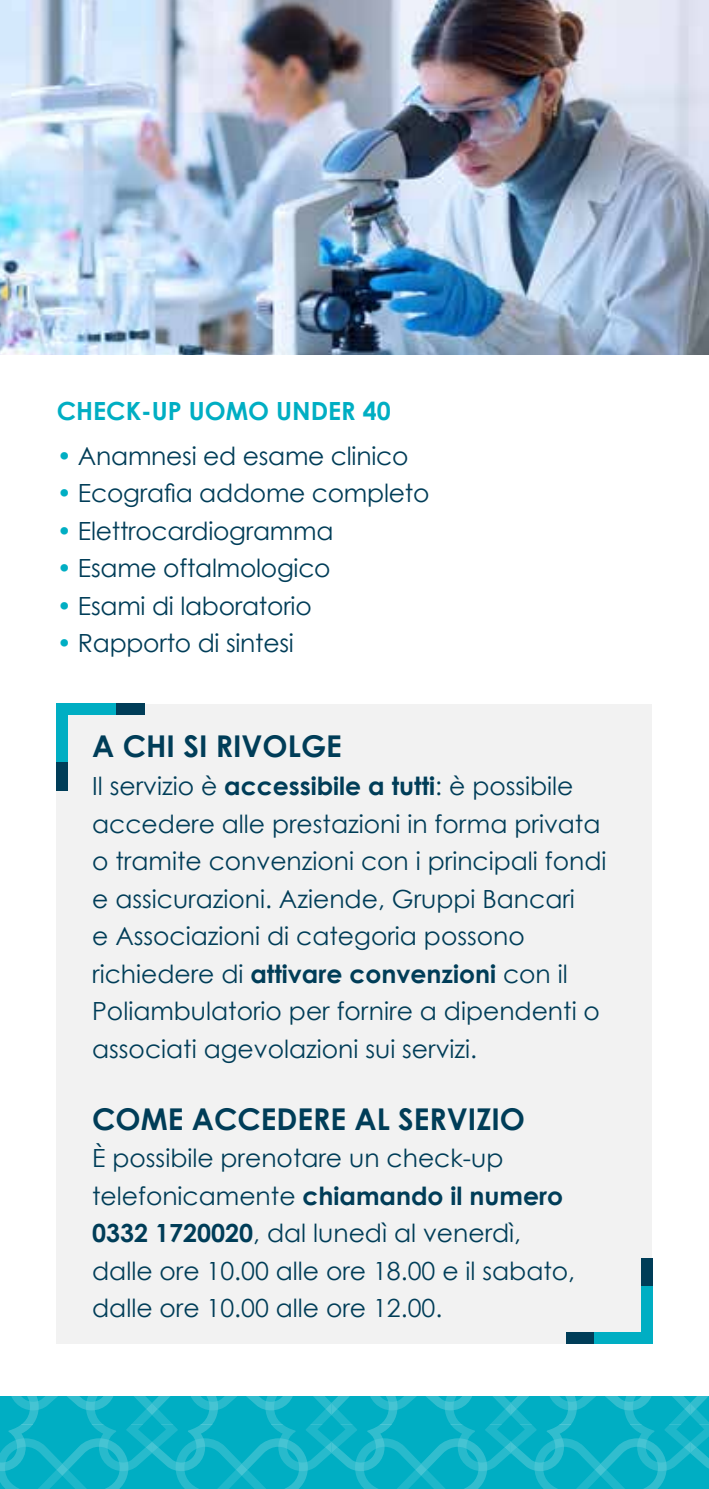
<style>
.page{position:relative;width:709px;height:1489px;background:#fff}
.page>*{position:absolute;margin:0;border:0;box-sizing:border-box;transform-origin:0 0}
.t1{font:700 30px "Century Gothic";color:#003d58}
.t2{font:25px/37.5px "Century Gothic";color:#003d58}
.t3{font:700 25px "Century Gothic";color:#00aec3}
.s1{color:#00aec3}
.s2{font-weight:700}
</style>
<div class="page">
<div style="left:57px;top:703px;width:595px;height:640px;background:#f2f2f2"></div>
<div style="left:57px;top:703px;width:11px;height:73px;background:#00aec3"></div>
<div style="left:57px;top:703px;width:70px;height:12px;background:#00aec3"></div>
<div style="left:117px;top:703px;width:28px;height:12px;background:#003d58"></div>
<div style="left:57px;top:762px;width:11px;height:29px;background:#003d58"></div>
<div style="left:641px;top:1272px;width:11px;height:71px;background:#00aec3"></div>
<div style="left:583px;top:1332px;width:69px;height:11px;background:#00aec3"></div>
<div style="left:566px;top:1332px;width:27px;height:11px;background:#003d58"></div>
<div style="left:641px;top:1257px;width:11px;height:28px;background:#003d58"></div>
<img style="left:0;top:0;width:709px;height:354px">
<svg style="left:0;top:1396px;width:709px;height:92px;background:#0fb2c6"></svg>
<p class="t3" style="left:57px;top:395px;width:336px">CHECK-UP UOMO UNDER 40</p>
<p class="t2" style="left:57px;top:436px;width:353px"><span class="s1">•</span> Anamnesi ed esame clinico</p>
<p class="t2" style="left:57px;top:474px;width:374px"><span class="s1">•</span> Ecografia addome completo</p>
<p class="t2" style="left:57px;top:511px;width:278px"><span class="s1">•</span> Elettrocardiogramma</p>
<p class="t2" style="left:57px;top:549px;width:275px"><span class="s1">•</span> Esame oftalmologico</p>
<p class="t2" style="left:57px;top:586px;width:256px"><span class="s1">•</span> Esami di laboratorio</p>
<p class="t2" style="left:57px;top:624px;width:239px"><span class="s1">•</span> Rapporto di sintesi</p>
<p class="t1" style="left:92px;top:727px;width:251px">A CHI SI RIVOLGE</p>
<p class="t2" style="left:92px;top:766px;width:516px">Il servizio è <span class="s2">accessibile a tutti</span>: è possibile accedere alle prestazioni in forma privata o tramite convenzioni con i principali fondi e assicurazioni. Aziende, Gruppi Bancari<br>e Associazioni di categoria possono richiedere di <span class="s2">attivare convenzioni</span> con il Poliambulatorio per fornire a dipendenti o associati agevolazioni sui servizi.</p>
<p class="t1" style="left:92px;top:1099px;width:434px">COME ACCEDERE AL SERVIZIO</p>
<p class="t2" style="left:92px;top:1138px;width:484px">È possibile prenotare un check-up telefonicamente <span class="s2">chiamando il numero 0332 1720020</span>, dal lunedì al venerdì, dalle ore 10.00 alle ore 18.00 e il sabato, dalle ore 10.00 alle ore 12.00.</p>
</div>
